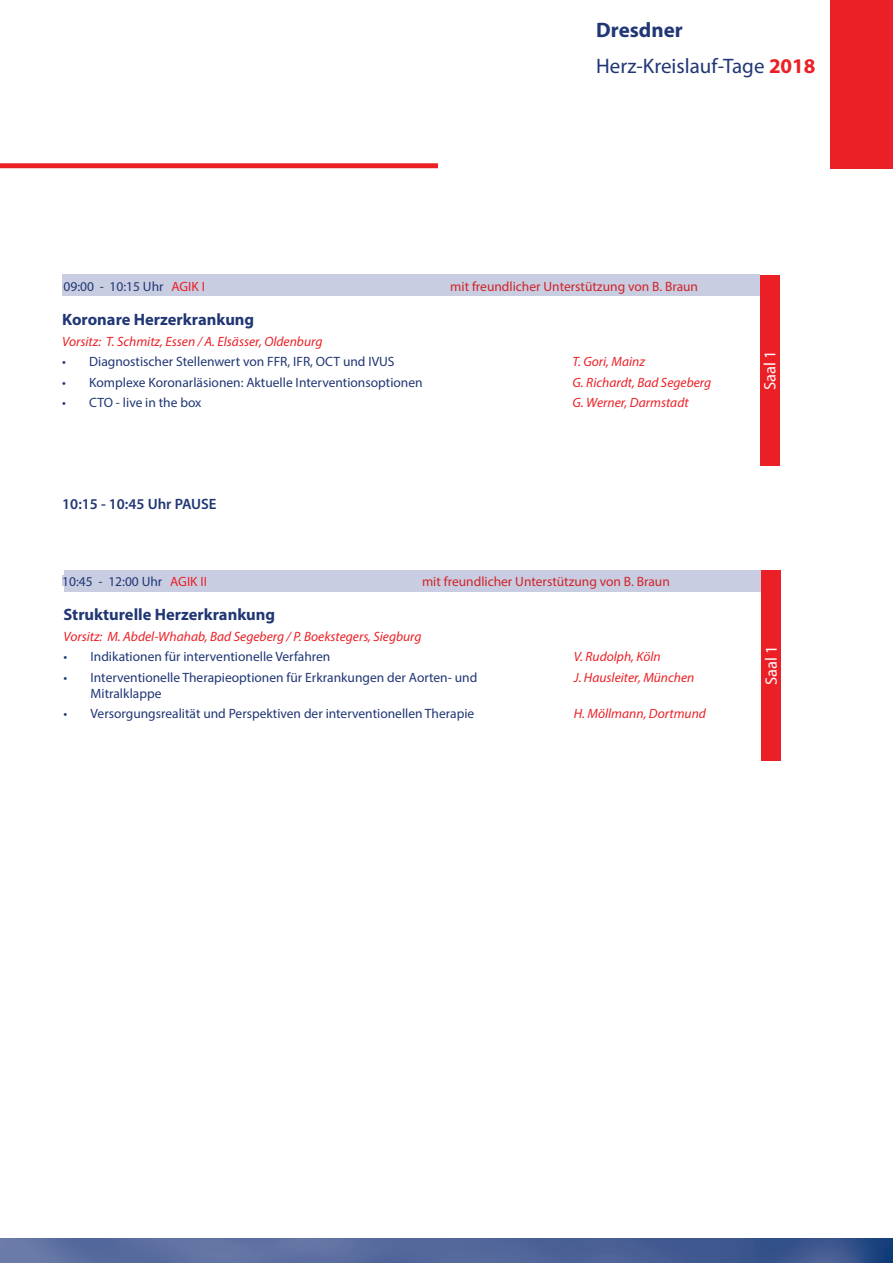
<style>
.page{position:relative;width:893px;height:1263px;background:#fff}
.page>*{position:absolute;margin:0;border:0;box-sizing:border-box;transform-origin:0 0}
.t1{font:21px/36px "Myriad Pro";color:#213775}
.t2{font:700 16.5px "Myriad Pro";color:#213775}
.t3{font:16.5px "Myriad Pro";color:#fff}
.t4{font:600 15px "Myriad Pro";color:#213775}
.t5{font:13.5px "Myriad Pro";color:#213775}
.t6{font:italic 13.5px "Myriad Pro";color:#eb2026}
.t7{font:13.5px "Myriad Pro";color:#d1232a}
.s1{font-weight:700}
.s2{font-weight:700;color:#eb2026}
.s3{color:#eb2026}
</style>
<div class="page">
<div style="left:830px;top:0;width:63px;height:168px;background:#eb2026"></div>
<div style="left:0;top:163px;width:438px;height:5px;background:#eb2026"></div>
<img style="left:0;top:1239px;width:893px;height:24px">
<div style="left:62px;top:275px;width:698px;height:21px;background:#c8cde1"></div>
<div style="left:760px;top:276px;width:19px;height:190px;background:#eb2026"></div>
<div style="left:65px;top:570px;width:697px;height:22px;background:#c8cde1"></div>
<div style="left:62px;top:575px;width:698px;height:11px;background:#c8cde1"></div>
<div style="left:761px;top:570px;width:20px;height:191px;background:#eb2026"></div>
<h1 class="t1" style="left:596px;top:12px;width:221px"><span class="s1">Dresdner<br></span>Herz-Kreislauf-Tage <span class="s2">2018</span></h1>
<p class="t5" style="left:63px;top:278px;width:143px">09:00 - 10:15 Uhr <span class="s3">AGIK I</span></p>
<p class="t7" style="left:450px;top:278px;width:249px">mit freundlicher Unterstützung von B. Braun</p>
<p class="t2" style="left:62px;top:309px;width:194px">Koronare Herzerkrankung</p>
<p class="t6" style="left:62px;top:333px;width:262px">Vorsitz: T. Schmitz, Essen / A. Elsässer, Oldenburg</p>
<p class="t5" style="left:62px;top:353px;width:334px">• Diagnostischer Stellenwert von FFR, IFR, OCT und IVUS</p>
<p class="t6" style="left:572px;top:353px;width:74px">T. Gori, Mainz</p>
<p class="t5" style="left:62px;top:374px;width:362px">• Komplexe Koronarläsionen: Aktuelle Interventionsoptionen</p>
<p class="t6" style="left:572px;top:374px;width:140px">G. Richardt, Bad Segeberg</p>
<p class="t5" style="left:62px;top:394px;width:141px">• CTO - live in the box</p>
<p class="t6" style="left:572px;top:394px;width:118px">G. Werner, Darmstadt</p>
<p class="t4" style="left:62px;top:494px;width:156px">10:15 - 10:45 Uhr PAUSE</p>
<p class="t5" style="left:62px;top:573px;width:146px">10:45 - 12:00 Uhr <span class="s3">AGIK II</span></p>
<p class="t7" style="left:422px;top:573px;width:249px">mit freundlicher Unterstützung von B. Braun</p>
<p class="t2" style="left:63px;top:604px;width:213px">Strukturelle Herzerkrankung</p>
<p class="t6" style="left:63px;top:628px;width:360px">Vorsitz: M. Abdel-Whahab, Bad Segeberg / P. Boekstegers, Siegburg</p>
<p class="t5" style="left:63px;top:648px;width:268px">• Indikationen für interventionelle Verfahren</p>
<p class="t6" style="left:574px;top:648px;width:88px">V. Rudolph, Köln</p>
<p class="t5" style="left:63px;top:669px;width:415px">• Interventionelle Therapieoptionen für Erkrankungen der Aorten- und</p>
<p class="t6" style="left:574px;top:669px;width:122px">J. Hausleiter, München</p>
<p class="t5" style="left:90px;top:685px;width:73px">Mitralklappe</p>
<p class="t5" style="left:63px;top:705px;width:412px">• Versorgungsrealität und Perspektiven der interventionellen Therapie</p>
<p class="t6" style="left:574px;top:705px;width:134px">H. Möllmann, Dortmund</p>
<p class="t3" style="left:760px;top:390px;width:41px;rotate:-90deg">Saal 1</p>
<p class="t3" style="left:761px;top:685px;width:41px;rotate:-90deg">Saal 1</p>
</div>
